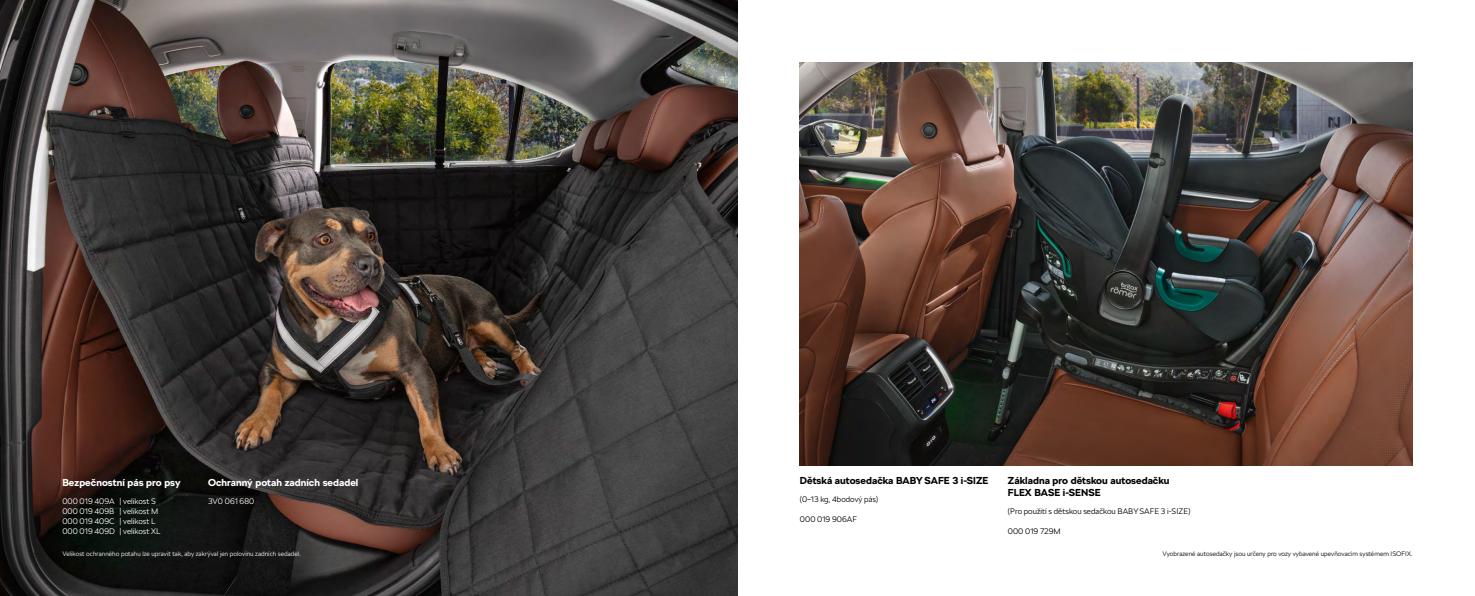
<style>
.page{position:relative;width:1475px;height:596px;background:#fff}
.page>*{position:absolute;margin:0;border:0;box-sizing:border-box;transform-origin:0 0}
.t1{font:700 10px/12px "SKODA Next";letter-spacing:.005em;color:#000}
.t2{font:700 10px "SKODA Next";letter-spacing:.005em;color:#fff}
.t3{font:300 8px/10px "SKODA Next";letter-spacing:.005em;color:#fff}
.t4{font:300 8px "SKODA Next";letter-spacing:.005em;color:#000}
.t5{font:300 6.5px "SKODA Next";letter-spacing:.01em;color:#fff}
.t6{font:300 6.5px "SKODA Next";letter-spacing:.01em;color:#000}
</style>
<div class="page">
<img style="left:0;top:0;width:737px;height:595px">
<img style="left:799px;top:62px;width:613px;height:403px">
<p class="t2" style="left:208px;top:476px;width:152px">Ochranný potah zadních sedadel</p>
<p class="t3" style="left:208px;top:495px;width:48px">3V0 061 680</p>
<p class="t2" style="left:62px;top:476px;width:120px">Bezpečnostní pás pro psy</p>
<p class="t3" style="left:62px;top:495px;width:99px">000 019 409A | velikost S<br>000 019 409B | velikost M<br>000 019 409C | velikost L<br>000 019 409D | velikost XL</p>
<p class="t5" style="left:62px;top:549px;width:240px">Velikost ochranného potahu lze upravit tak, aby zakrýval jen polovinu zadních sedadel.</p>
<p class="t1" style="left:799px;top:474px;width:190px">Dětská autosedačka BABY SAFE 3 i-SIZE</p>
<p class="t4" style="left:799px;top:493px;width:80px">(0–13 kg, 4bodový pás)</p>
<p class="t4" style="left:799px;top:513px;width:58px">000 019 906AF</p>
<p class="t1" style="left:1007px;top:474px;width:163px">Základna pro dětskou autosedačku<br>FLEX BASE i-SENSE</p>
<p class="t4" style="left:1007px;top:505px;width:184px">(Pro použití s dětskou sedačkou BABY SAFE 3 i-SIZE)</p>
<p class="t4" style="left:1007px;top:525px;width:54px">000 019 729M</p>
<p class="t6" style="left:1162px;top:549px;width:252px">Vyobrazené autosedačky jsou určeny pro vozy vybavené upevňovacím systémem ISOFIX.</p>
</div>
